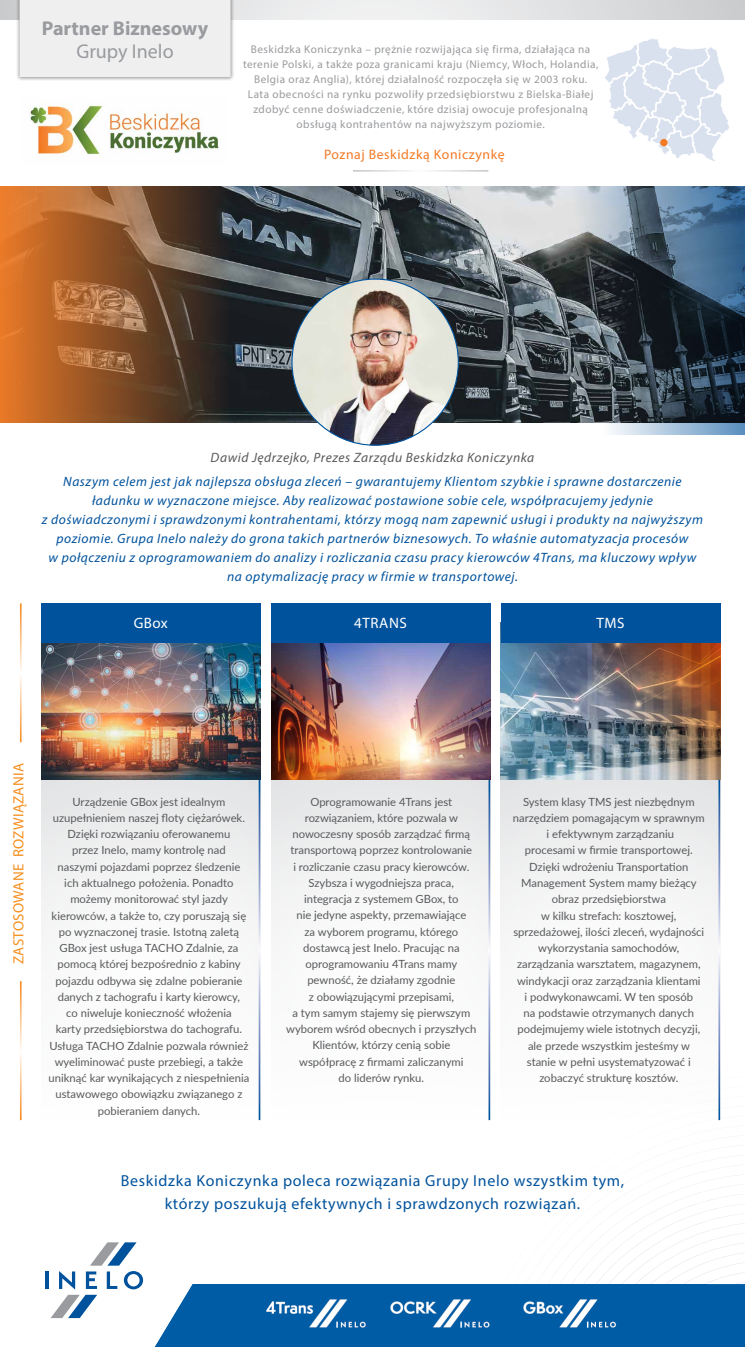
<style>
.page{position:relative;width:745px;height:1347px;background:#fff}
.page>*{position:absolute;margin:0;border:0;box-sizing:border-box;transform-origin:0 0}
.t1{font:700 20px "Myriad Pro";color:#999b9e}
.t2{font:20px "Myriad Pro";color:#999b9e}
.t3{font:16px/22.4px "Myriad Pro";letter-spacing:.04em;color:#00529c;text-align:center}
.t4{font:15px "Myriad Pro";letter-spacing:.04em;color:#fff}
.t5{font:14.88px "Myriad Pro";letter-spacing:.02em;color:#f78f1e}
.t6{font:13.75px "Myriad Pro";letter-spacing:.04em;color:#f47a25}
.t7{font:italic 13.5px/19px "Myriad Pro";letter-spacing:.04em;color:#00529c;text-align:center}
.t8{font:italic 13.5px "Myriad Pro";letter-spacing:.04em;color:#58595b}
.t9{font:11.25px/16.2px "Lato";color:#58595b;text-align:center}
.t10{font:11.25px/15px "Myriad Pro";letter-spacing:.04em;color:#999b9e;text-align:center}
</style>
<div class="page">
<svg style="left:0;top:0;width:744px;height:20px;background:#e2e3e4"></svg>
<img style="left:0;top:186px;width:484px;height:236px">
<div style="left:41px;top:779px;width:219px;height:376px;background:linear-gradient(to bottom,#eaebec,#fff)"></div>
<img style="left:490px;top:1076px;width:254px;height:208px">
<div style="left:16px;top:0;width:218px;height:81px;background:#000;opacity:.47"></div>
<div style="left:19px;top:0;width:211px;height:77px;background:#efeff0"></div>
<img style="left:30px;top:103px;width:189px;height:52px">
<div style="left:706px;top:1284px;width:38px;height:62px;background:#005da5"></div>
<img style="left:155px;top:1284px;width:551px;height:62px">
<hr style="left:45px;top:1271px;width:3px;height:17px;background:#00529c">
<svg style="left:51px;top:1242px;width:92px;height:76px"></svg>
<div style="left:271px;top:779px;width:219px;height:376px;background:linear-gradient(to bottom,#eaebec,#fff)"></div>
<div style="left:500px;top:779px;width:219px;height:376px;background:linear-gradient(to bottom,#ebebec,#fff)"></div>
<img style="left:41px;top:642px;width:219px;height:138px">
<div style="left:41px;top:603px;width:219px;height:39px;background:#00529c"></div>
<svg style="left:605px;top:39px;width:124px;height:122px"></svg>
<svg style="left:659px;top:139px;width:8px;height:7px"></svg>
<img style="left:500px;top:642px;width:219px;height:138px">
<div style="left:500px;top:603px;width:219px;height:39px;background:#00529c"></div>
<img style="left:591px;top:643px;width:128px;height:137px">
<svg style="left:484px;top:186px;width:260px;height:248px;background:#56646f"></svg>
<img style="left:271px;top:642px;width:219px;height:138px">
<div style="left:271px;top:603px;width:219px;height:39px;background:#00529c"></div>
<img style="left:271px;top:643px;width:128px;height:137px">
<hr style="left:258px;top:780px;width:2px;height:340px;background:#fff">
<hr style="left:488px;top:780px;width:2px;height:340px;background:#fff">
<hr style="left:718px;top:780px;width:1px;height:340px;background:#fff">
<svg style="left:292px;top:279px;width:166px;height:166px"></svg>
<img style="left:292px;top:279px;width:166px;height:166px;border-radius:83px">
<h1 class="t1" style="left:42px;top:16px;width:168px">Partner Biznesowy</h1>
<h1 class="t2" style="left:76px;top:39px;width:99px">Grupy Inelo</h1>
<p class="t10" style="left:243px;top:42px;width:356px">Beskidzka Koniczynka – prężnie rozwijająca się firma, działająca na terenie Polski, a także poza granicami kraju (Niemcy, Włoch, Holandia, Belgia oraz Anglia), której działalność rozpoczęła się w 2003 roku.<br>Lata obecności na rynku pozwoliły przedsiębiorstwu z Bielska-Białej zdobyć cenne doświadczenie, które dzisiaj owocuje profesjonalną obsługą kontrahentów na najwyższym poziomie.</p>
<p class="t6" style="left:324px;top:146px;width:182px">Poznaj Beskidzką Koniczynkę</p>
<p class="t8" style="left:210px;top:449px;width:325px">Dawid Jędrzejko, Prezes Zarządu Beskidzka Koniczynka</p>
<p class="t7" style="left:42px;top:471px;width:662px">Naszym celem jest jak najlepsza obsługa zleceń – gwarantujemy Klientom szybkie i sprawne dostarczenie ładunku w wyznaczone miejsce. Aby realizować postawione sobie cele, współpracujemy jedynie<br>z doświadczonymi i sprawdzonymi kontrahentami, którzy mogą nam zapewnić usługi i produkty na najwyższym poziomie. Grupa Inelo należy do grona takich partnerów biznesowych. To właśnie automatyzacja procesów<br>w połączeniu z oprogramowaniem do analizy i rozliczania czasu pracy kierowców 4Trans, ma kluczowy wpływ na optymalizację pracy w firmie w transportowej.</p>
<h3 class="t4" style="left:134px;top:613px;width:35px">GBox</h3>
<h3 class="t4" style="left:354px;top:613px;width:54px">4Tran s</h3>
<h3 class="t4" style="left:596px;top:613px;width:28px">TMS</h3>
<h3 class="t5" style="left:9px;top:964px;width:202px;rotate:-90deg">zastosowane rozwiązania</h3>
<p class="t9" style="left:48px;top:793px;width:202px">Urządzenie GBox jest idealnym uzupełnieniem naszej floty ciężarówek.<br>Dzięki rozwiązaniu oferowanemu<br>przez Inelo, mamy kontrolę nad<br>naszymi pojazdami poprzez śledzenie<br>ich aktualnego położenia. Ponadto możemy monitorować styl jazdy kierowców, a także to, czy poruszają się po wyznaczonej trasie. Istotną zaletą GBox jest usługa TACHO Zdalnie, za pomocą której bezpośrednio z kabiny pojazdu odbywa się zdalne pobieranie danych z tachografu i karty kierowcy,<br>co niweluje konieczność włożenia<br>karty przedsiębiorstwa do tachografu.<br>Usługa TACHO Zdalnie pozwala również wyeliminować puste przebiegi, a także uniknąć kar wynikających z niespełnienia ustawowego obowiązku związanego z pobieraniem danych.</p>
<p class="t9" style="left:286px;top:793px;width:191px">Oprogramowanie 4Trans jest rozwiązaniem, które pozwala w nowoczesny sposób zarządzać firmą transportową poprzez kontrolowanie<br>i rozliczanie czasu pracy kierowców.<br>Szybsza i wygodniejsza praca, integracja z systemem GBox, to<br>nie jedyne aspekty, przemawiające<br>za wyborem programu, którego dostawcą jest Inelo. Pracując na oprogramowaniu 4Trans mamy pewność, że działamy zgodnie<br>z obowiązującymi przepisami,<br>a tym samym stajemy się pierwszym wyborem wśród obecnych i przyszłych<br>Klientów, którzy cenią sobie współpracę z firmami zaliczanymi<br>do liderów rynku.</p>
<p class="t9" style="left:512px;top:793px;width:193px">System klasy TMS jest niezbędnym narzędziem pomagającym w sprawnym i efektywnym zarządzaniu<br>procesami w firmie transportowej.<br>Dzięki wdrożeniu Transportation Management System mamy bieżący obraz przedsiębiorstwa<br>w kilku strefach: kosztowej, sprzedażowej, ilości zleceń, wydajności wykorzystania samochodów, zarządzania warsztatem, magazynem, windykacji oraz zarządzania klientami<br>i podwykonawcami. W ten sposób<br>na podstawie otrzymanych danych podejmujemy wiele istotnych decyzji, ale przede wszystkim jesteśmy w stanie w pełni usystematyzować i zobaczyć strukturę kosztów.</p>
<h2 class="t3" style="left:121px;top:1169px;width:504px">Beskidzka Koniczynka poleca rozwiązania Grupy Inelo wszystkim tym, którzy poszukują efektywnych i sprawdzonych rozwiązań.</h2>
</div>
